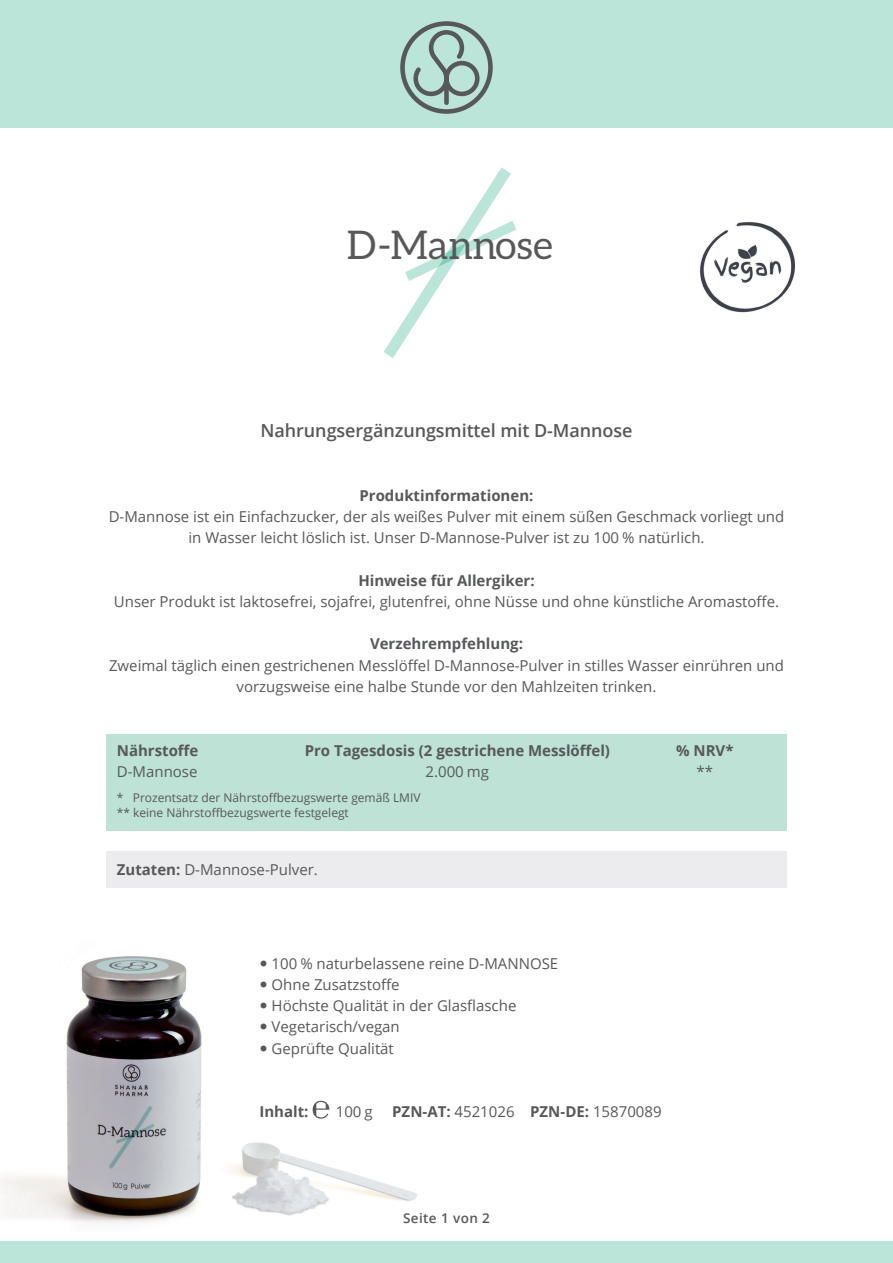
<style>
.page{position:relative;width:893px;height:1263px;background:#fff}
.page>*{position:absolute;margin:0;border:0;box-sizing:border-box;transform-origin:0 0}
.t1{font:39.45px "Aleo";color:#57585a}
.t2{font:600 18px "Open Sans";letter-spacing:-.005em;color:#57585a}
.t3{font:15px/21.3px "Open Sans";color:#57585a;text-align:center}
.t4{font:700 15px "Open Sans";color:#57585a}
.t5{font:600 13.5px "Open Sans";letter-spacing:.03em;color:#57585a}
.t6{font:12px/15px "Open Sans";color:#57585a}
.s1{font-weight:700}
</style>
<div class="page">
<img style="left:0;top:956px;width:572px;height:286px">
<div style="left:0;top:1242px;width:893px;height:21px;background:#bce5da"></div>
<div style="left:0;top:0;width:893px;height:128px;background:#bce5da"></div>
<svg style="left:384px;top:167px;width:132px;height:191px"></svg>
<img style="left:700px;top:222px;width:96px;height:91px">
<svg style="left:400px;top:21px;width:93px;height:93px"></svg>
<div style="left:444px;top:76px;width:5px;height:29px;background:#57585a;border-radius:2px"></div>
<div style="left:106px;top:735px;width:681px;height:96px;background:#bee2d6"></div>
<div style="left:106px;top:851px;width:681px;height:36px;background:#ececee"></div>
<svg style="left:313px;top:1100px;width:16px;height:19px"></svg>
<svg style="left:261px;top:960px;width:5px;height:6px"></svg>
<svg style="left:261px;top:981px;width:5px;height:6px"></svg>
<svg style="left:261px;top:1002px;width:5px;height:6px"></svg>
<svg style="left:261px;top:1024px;width:5px;height:6px"></svg>
<svg style="left:261px;top:1045px;width:5px;height:6px"></svg>
<h1 class="t1" style="left:347px;top:222px;width:208px">D-Mannose</h1>
<p class="t2" style="left:261px;top:418px;width:373px">Nahrungsergänzungsmittel mit D-Mannose</p>
<p class="t4" style="left:359px;top:484px;width:176px">Produktinformationen:</p>
<p class="t3" style="left:109px;top:505px;width:677px">D-Mannose ist ein Einfachzucker, der als weißes Pulver mit einem süßen Geschmack vorliegt und in Wasser leicht löslich ist. Unser D-Mannose-Pulver ist zu 100 % natürlich.</p>
<p class="t4" style="left:358px;top:569px;width:178px">Hinweise für Allergiker:</p>
<p class="t3" style="left:114px;top:590px;width:667px">Unser Produkt ist laktosefrei, sojafrei, glutenfrei, ohne Nüsse und ohne künstliche Aromastoffe.</p>
<p class="t4" style="left:370px;top:633px;width:154px">Verzehrempfehlung:</p>
<p class="t3" style="left:109px;top:654px;width:676px">Zweimal täglich einen gestrichenen Messlöffel D-Mannose-Pulver in stilles Wasser einrühren und vorzugsweise eine halbe Stunde vor den Mahlzeiten trinken.</p>
<p class="t4" style="left:117px;top:740px;width:83px">Nährstoffe</p>
<p class="t4" style="left:305px;top:740px;width:307px">Pro Tagesdosis (2 gestrichene Messlöffel)</p>
<p class="t4" style="left:676px;top:740px;width:59px">% NRV*</p>
<p class="t3" style="left:117px;top:760px;width:82px">D-Mannose</p>
<p class="t3" style="left:426px;top:760px;width:65px">2.000 mg</p>
<p class="t3" style="left:697px;top:760px;width:18px">**</p>
<p class="t6" style="left:117px;top:790px;width:305px">* Prozentsatz der Nährstoffbezugswerte gemäß LMIV ** keine Nährstoffbezugswerte festgelegt</p>
<p class="t3" style="left:117px;top:858px;width:203px"><span class="s1">Zutaten:</span> D-Mannose-Pulver.</p>
<p class="t3" style="left:272px;top:952px;width:288px;text-align:left">100 % naturbelassene reine D-MANNOSE<br>Ohne Zusatzstoffe<br>Höchste Qualität in der Glasflasche<br>Vegetarisch/vegan<br>Geprüfte Qualität</p>
<p class="t4" style="left:259px;top:1101px;width:51px">Inhalt:</p>
<p class="t3" style="left:336px;top:1101px;width:38px">100 g</p>
<p class="t3" style="left:392px;top:1101px;width:271px"><span class="s1">PZN-AT:</span> 4521026 <span class="s1">PZN-DE:</span> 15870089</p>
<p class="t5" style="left:403px;top:1209px;width:88px">Seite 1 von 2</p>
</div>
